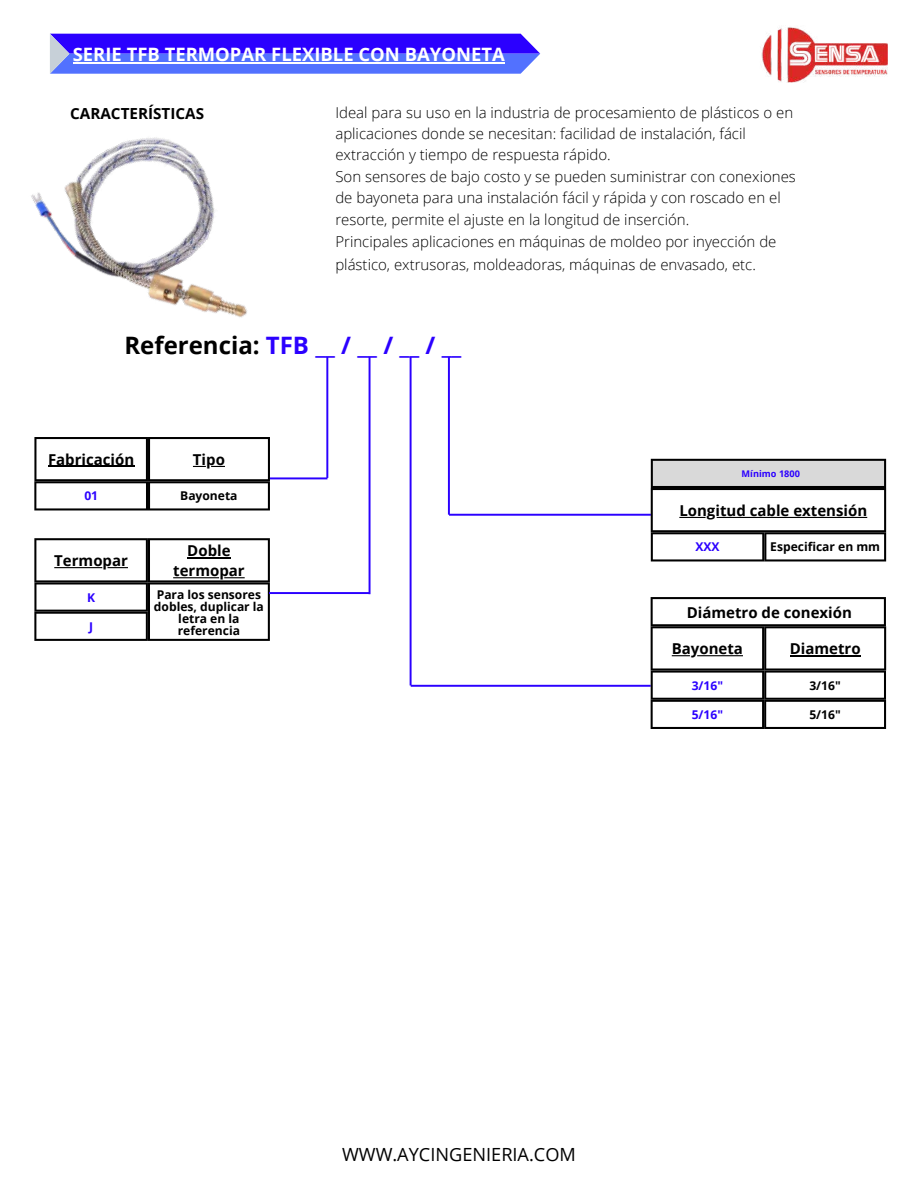
<style>
.page{position:relative;width:918px;height:1188px;background:#fff}
.page>*{position:absolute;margin:0;border:0;box-sizing:border-box;transform-origin:0 0}
.t1{font:700 24px "Open Sans";color:#2b00ff}
.t2{font:700 18.45px "Open Sans";color:#fff}
.t3{font:18.15px "Open Sans";color:#000}
.t4{font:700 15.3px "Open Sans";color:#000}
.t5{font:300 15px/21.8px "Open Sans";color:#000}
.t6{font:700 15px/20.2px "Open Sans";color:#000;text-align:center}
.t7{font:700 12.15px/12.1px "Open Sans";color:#000;text-align:center}
.t8{font:700 12.15px "Open Sans";color:#2b00ff}
.t9{font:700 9.15px "Open Sans";color:#2b00ff}
.s1{color:#000}
</style>
<div class="page">
<svg style="left:50px;top:34px;width:490px;height:40px;background:#412cfe"></svg>
<hr style="left:34px;top:439px;width:2px;height:40px;background:#000">
<hr style="left:146px;top:439px;width:2px;height:40px;background:#000">
<hr style="left:36px;top:479px;width:110px;height:2px;background:#000">
<hr style="left:36px;top:437px;width:110px;height:2px;background:#000">
<hr style="left:148px;top:439px;width:2px;height:40px;background:#000">
<hr style="left:150px;top:479px;width:118px;height:2px;background:#000">
<hr style="left:150px;top:437px;width:118px;height:2px;background:#000">
<hr style="left:34px;top:483px;width:2px;height:25px;background:#000">
<hr style="left:146px;top:483px;width:2px;height:25px;background:#000">
<hr style="left:36px;top:508px;width:110px;height:2px;background:#000">
<hr style="left:36px;top:481px;width:110px;height:2px;background:#000">
<hr style="left:148px;top:483px;width:2px;height:25px;background:#000">
<hr style="left:150px;top:508px;width:118px;height:2px;background:#000">
<svg style="left:146px;top:479px;width:4px;height:4px"></svg>
<hr style="left:150px;top:481px;width:118px;height:2px;background:#000">
<img style="left:761px;top:27px;width:127px;height:56px">
<hr style="left:34px;top:540px;width:2px;height:40px;background:#000">
<hr style="left:146px;top:540px;width:2px;height:40px;background:#000">
<hr style="left:36px;top:580px;width:110px;height:2px;background:#000">
<hr style="left:36px;top:538px;width:110px;height:2px;background:#000">
<hr style="left:148px;top:540px;width:2px;height:40px;background:#000">
<hr style="left:150px;top:580px;width:118px;height:2px;background:#000">
<hr style="left:150px;top:538px;width:118px;height:2px;background:#000">
<hr style="left:34px;top:584px;width:2px;height:26px;background:#000">
<hr style="left:146px;top:584px;width:2px;height:26px;background:#000">
<hr style="left:36px;top:610px;width:110px;height:2px;background:#000">
<hr style="left:36px;top:582px;width:110px;height:3px;background:#000">
<hr style="left:148px;top:584px;width:2px;height:55px;background:#000">
<hr style="left:268px;top:584px;width:2px;height:55px;background:#000">
<hr style="left:150px;top:639px;width:118px;height:2px;background:#000">
<svg style="left:146px;top:580px;width:4px;height:5px"></svg>
<hr style="left:150px;top:582px;width:118px;height:3px;background:#000">
<hr style="left:34px;top:614px;width:2px;height:25px;background:#000">
<hr style="left:146px;top:614px;width:2px;height:25px;background:#000">
<hr style="left:36px;top:639px;width:110px;height:2px;background:#000">
<hr style="left:36px;top:612px;width:110px;height:2px;background:#000">
<svg style="left:268px;top:436px;width:103px;height:158px"></svg>
<hr style="left:762px;top:628px;width:2px;height:40px;background:#000">
<hr style="left:653px;top:668px;width:109px;height:3px;background:#000">
<hr style="left:653px;top:626px;width:109px;height:2px;background:#000">
<hr style="left:764px;top:628px;width:2px;height:40px;background:#000">
<hr style="left:884px;top:628px;width:2px;height:40px;background:#000">
<hr style="left:766px;top:668px;width:118px;height:3px;background:#000">
<hr style="left:766px;top:626px;width:118px;height:2px;background:#000">
<hr style="left:651px;top:673px;width:2px;height:25px;background:#000">
<hr style="left:762px;top:673px;width:2px;height:25px;background:#000">
<hr style="left:653px;top:698px;width:109px;height:2px;background:#000">
<hr style="left:653px;top:671px;width:109px;height:2px;background:#000">
<hr style="left:764px;top:673px;width:2px;height:25px;background:#000">
<hr style="left:884px;top:673px;width:2px;height:25px;background:#000">
<hr style="left:766px;top:698px;width:118px;height:2px;background:#000">
<svg style="left:762px;top:668px;width:4px;height:5px"></svg>
<hr style="left:766px;top:671px;width:118px;height:2px;background:#000">
<hr style="left:651px;top:702px;width:2px;height:25px;background:#000">
<hr style="left:762px;top:702px;width:2px;height:25px;background:#000">
<hr style="left:653px;top:727px;width:109px;height:2px;background:#000">
<hr style="left:653px;top:700px;width:109px;height:2px;background:#000">
<hr style="left:764px;top:702px;width:2px;height:25px;background:#000">
<hr style="left:884px;top:702px;width:2px;height:25px;background:#000">
<hr style="left:766px;top:727px;width:118px;height:2px;background:#000">
<svg style="left:762px;top:698px;width:4px;height:4px"></svg>
<hr style="left:766px;top:700px;width:118px;height:2px;background:#000">
<hr style="left:884px;top:490px;width:2px;height:40px;background:#000">
<hr style="left:653px;top:530px;width:231px;height:2px;background:#000">
<hr style="left:653px;top:488px;width:231px;height:2px;background:#000">
<hr style="left:762px;top:534px;width:2px;height:25px;background:#000">
<hr style="left:653px;top:559px;width:109px;height:2px;background:#000">
<hr style="left:653px;top:532px;width:109px;height:2px;background:#000">
<hr style="left:764px;top:534px;width:2px;height:25px;background:#000">
<hr style="left:884px;top:534px;width:2px;height:25px;background:#000">
<hr style="left:766px;top:559px;width:118px;height:2px;background:#000">
<hr style="left:766px;top:532px;width:118px;height:2px;background:#000">
<div style="left:652px;top:460px;width:233px;height:27px;background:#d9d9d9"></div>
<hr style="left:884px;top:461px;width:2px;height:25px;background:#000">
<hr style="left:653px;top:486px;width:231px;height:2px;background:#000">
<hr style="left:653px;top:459px;width:231px;height:2px;background:#000">
<img style="left:31px;top:49px;width:340px;height:387px">
<hr style="left:48px;top:466px;width:86px;height:1px;background:#000">
<svg style="left:193px;top:466px;width:32px;height:1px"></svg>
<hr style="left:73px;top:62px;width:432px;height:1px;background:#fff">
<svg style="left:108px;top:567px;width:20px;height:1px"></svg>
<hr style="left:54px;top:567px;width:48px;height:1px;background:#000">
<hr style="left:187px;top:557px;width:44px;height:1px;background:#000">
<svg style="left:224px;top:577px;width:21px;height:1px"></svg>
<hr style="left:173px;top:577px;width:46px;height:1px;background:#000">
<hr style="left:697px;top:655px;width:46px;height:1px;background:#000">
<svg style="left:672px;top:655px;width:18px;height:1px"></svg>
<hr style="left:790px;top:655px;width:71px;height:1px;background:#000">
<hr style="left:717px;top:517px;width:150px;height:1px;background:#000">
<svg style="left:679px;top:517px;width:27px;height:1px"></svg>
<hr style="left:884px;top:599px;width:2px;height:25px;background:#000">
<hr style="left:653px;top:624px;width:231px;height:2px;background:#000">
<svg style="left:410px;top:357px;width:243px;height:330px"></svg>
<hr style="left:653px;top:597px;width:231px;height:2px;background:#000">
<p class="t2" style="left:73px;top:41px;width:434px">SERIE TFB TERMOPAR FLEXIBLE CON BAYONETA</p>
<p class="t4" style="left:70px;top:103px;width:136px">CARACTERÍSTICAS</p>
<p class="t5" style="left:335px;top:101px;width:462px">Ideal para su uso en la industria de procesamiento de plásticos o en aplicaciones donde se necesitan: facilidad de instalación, fácil extracción y tiempo de respuesta rápido.<br>Son sensores de bajo costo y se pueden suministrar con conexiones de bayoneta para una instalación fácil y rápida y con roscado en el resorte, permite el ajuste en la longitud de inserción.<br>Principales aplicaciones en máquinas de moldeo por inyección de plástico, extrusoras, moldeadoras, máquinas de envasado, etc.</p>
<h1 class="t1" style="left:124px;top:328px;width:339px"><span class="s1">Referencia:</span> TFB __ / __ / __ / __</h1>
<p class="t6" style="left:48px;top:449px;width:88px">Fabricación</p>
<p class="t6" style="left:193px;top:449px;width:34px">Tipo</p>
<p class="t8" style="left:84px;top:487px;width:15px">01</p>
<p class="t7" style="left:180px;top:490px;width:59px">Bayoneta</p>
<p class="t6" style="left:173px;top:540px;width:73px">Doble termopar</p>
<p class="t6" style="left:54px;top:550px;width:75px">Termopar</p>
<p class="t8" style="left:87px;top:589px;width:10px">K</p>
<p class="t7" style="left:154px;top:588px;width:112px">Para los sensores dobles, duplicar la letra en la referencia</p>
<p class="t8" style="left:89px;top:618px;width:6px">J</p>
<p class="t9" style="left:742px;top:467px;width:60px">Mínimo 1800</p>
<p class="t6" style="left:679px;top:500px;width:189px">Longitud cable extensión</p>
<p class="t8" style="left:695px;top:538px;width:26px">XXX</p>
<p class="t7" style="left:770px;top:541px;width:111px">Especificar en mm</p>
<p class="t6" style="left:687px;top:602px;width:167px">Diámetro de conexión</p>
<p class="t6" style="left:672px;top:638px;width:73px">Bayoneta</p>
<p class="t6" style="left:790px;top:638px;width:72px">Diametro</p>
<p class="t8" style="left:692px;top:677px;width:33px">3/16"</p>
<p class="t7" style="left:809px;top:679px;width:33px">3/16"</p>
<p class="t8" style="left:692px;top:706px;width:33px">5/16"</p>
<p class="t7" style="left:809px;top:708px;width:33px">5/16"</p>
<p class="t3" style="left:342px;top:1142px;width:235px">WWW.AYCINGENIERIA.COM</p>
</div>
